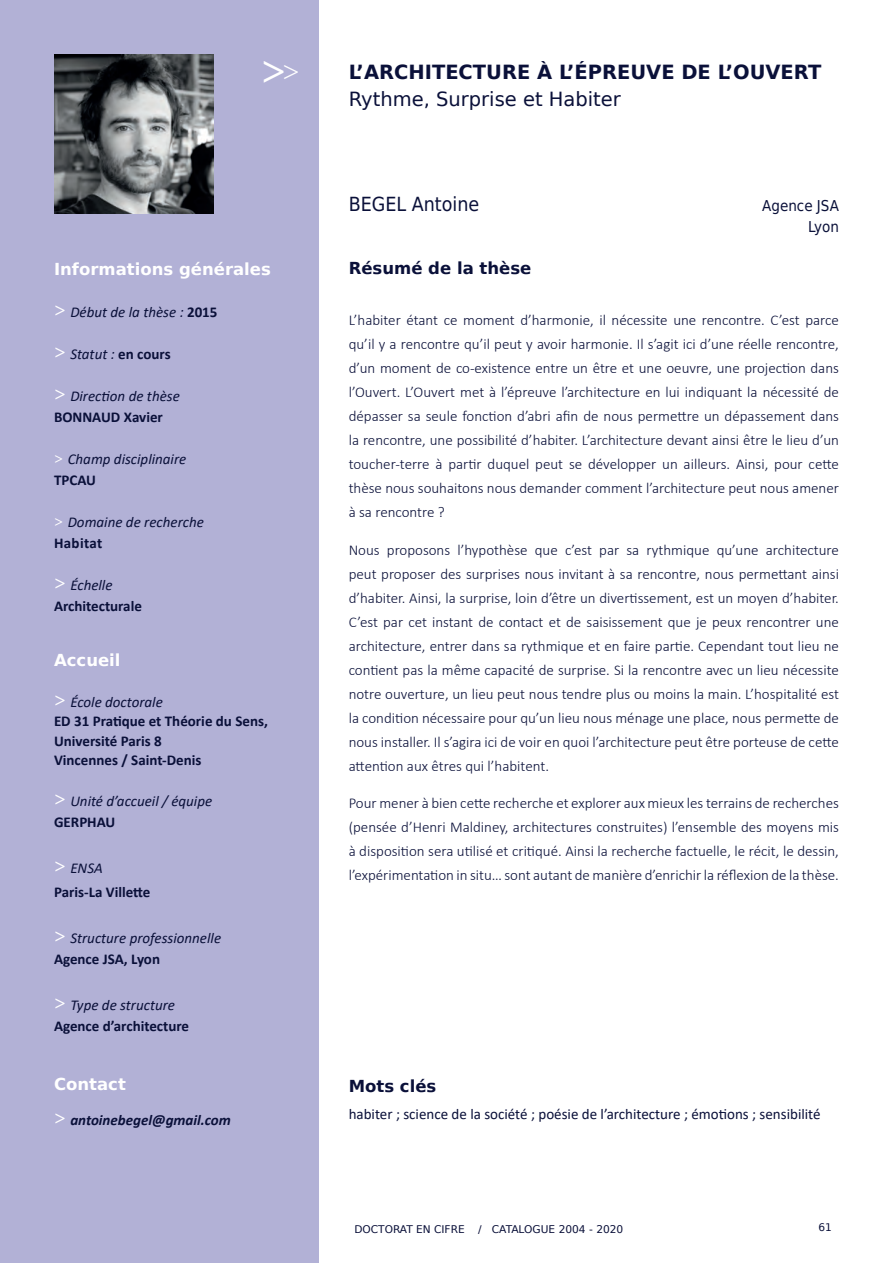
<style>
.page{position:relative;width:893px;height:1263px;background:#fff}
.page>*{position:absolute;margin:0;border:0;box-sizing:border-box;transform-origin:0 0}
.t1{font:700 42.3px "Liberation Serif";color:#fff}
.t2{font:700 19.5px "DejaVu Sans";color:#0a1039}
.t3{font:19.5px "DejaVu Sans";color:#0a1039}
.t4{font:19.5px "DejaVu Sans Condensed";color:#0a1039}
.t5{font:700 16.5px "DejaVu Sans";color:#fff}
.t6{font:700 16.5px "DejaVu Sans";color:#0a1039}
.t7{font:300 15px/24px "Calibri";color:#0a1039;text-align:justify}
.t8{font:italic 15px/21px "Calibri";color:#0a1039}
.t9{font:700 15px/19.5px "Calibri";color:#0a1039}
.t10{font:15px "Calibri";color:#0a1039}
.t11{font:italic 700 15px "Calibri";color:#0a1039}
.t12{font:15px/21px "DejaVu Sans Condensed";color:#0a1039;text-align:right}
.t13{font:10.65px "DejaVu Sans";color:#0a1039}
.t14{font:10.5px "DejaVu Sans";color:#0a1039}
.s1{font-weight:400;font-size:29.55px}
.s2{font-family:"Liberation Serif";font-weight:700;font-size:19.5px;color:#fff}
.s3{font-weight:700;font-style:normal}
.s4{font-family:"Liberation Serif";font-weight:700;color:#fff}
.s5{font-family:"Liberation Serif";font-style:italic;font-size:19.5px;color:#fff}
.s6{font-weight:400;font-style:italic}
.s7{font-family:"Liberation Serif";font-size:19.5px;color:#fff}
</style>
<div class="page">
<div style="left:0;top:0;width:318px;height:1263px;background:#b2b1d6"></div>
<img style="left:54px;top:54px;width:160px;height:160px">
<h1 class="t1" style="left:262px;top:43px;width:39px">&gt;<span class="s1">&gt;</span></h1>
<p class="t5" style="left:54px;top:255px;width:218px">Informations générales</p>
<p class="t8" style="left:54px;top:301px;width:165px"><span class="s2">&gt;</span> Début de la thèse : <span class="s3">2015</span></p>
<p class="t8" style="left:54px;top:343px;width:118px"><span class="s2">&gt;</span> Statut : <span class="s3">en cours</span></p>
<p class="t8" style="left:54px;top:385px;width:127px"><span class="s2">&gt;</span> Direction de thèse<br><span class="s3">BONNAUD Xavier</span></p>
<p class="t8" style="left:54px;top:448px;width:134px"><span class="s4">&gt;</span> Champ disciplinaire<br><span class="s3">TPCAU</span></p>
<p class="t8" style="left:54px;top:511px;width:151px"><span class="s4">&gt;</span> Domaine de recherche<br><span class="s3">Habitat</span></p>
<p class="t9" style="left:54px;top:574px;width:89px;line-height:21px"><span class="s5">&gt;</span> <span class="s6">Échelle<br></span>Architecturale</p>
<p class="t5" style="left:54px;top:647px;width:68px">Accueil</p>
<p class="t9" style="left:54px;top:692px;width:215px"><span class="s5">&gt;</span> <span class="s6">École doctorale<br></span>ED 31 Pratique et Théorie du Sens,<br>Université Paris 8<br>Vincennes / Saint-Denis</p>
<p class="t8" style="left:54px;top:790px;width:160px"><span class="s2">&gt;</span> Unité d’accueil / équipe<br><span class="s3">GERPHAU</span></p>
<p class="t9" style="left:54px;top:855px;width:98px;line-height:24.8px"><span class="s5">&gt;</span> <span class="s6">ENSA<br></span>Paris-La Villette</p>
<p class="t8" style="left:54px;top:927px;width:169px"><span class="s2">&gt;</span> Structure professionnelle<br><span class="s3">Agence JSA, Lyon</span></p>
<p class="t9" style="left:54px;top:994px;width:137px;line-height:21px"><span class="s5">&gt;</span> <span class="s6">Type de structure<br></span>Agence d’architecture</p>
<p class="t5" style="left:54px;top:1071px;width:73px">Contact</p>
<p class="t11" style="left:54px;top:1109px;width:178px"><span class="s7">&gt;</span> antoinebegel@gmail.com</p>
<h2 class="t2" style="left:349px;top:57px;width:474px">L’ARCHITECTURE À L’ÉPREUVE DE L’OUVERT</h2>
<h2 class="t3" style="left:349px;top:84px;width:274px">Rythme, Surprise et Habiter</h2>
<h2 class="t4" style="left:349px;top:188px;width:132px">BEGEL Antoine</h2>
<p class="t6" style="left:349px;top:255px;width:184px">Résumé de la thèse</p>
<p class="t12" style="left:762px;top:194px;width:78px">Agence JSA<br>Lyon</p>
<p class="t7" style="left:349px;top:308px;width:492px">L’habiter étant ce moment d’harmonie, il nécessite une rencontre. C’est parce qu’il y a rencontre qu’il peut y avoir harmonie. Il s’agit ici d’une réelle rencontre, d’un moment de co-existence entre un être et une oeuvre, une projection dans l’Ouvert. L’Ouvert met à l’épreuve l’architecture en lui indiquant la nécessité de dépasser sa seule fonction d’abri afin de nous permettre un dépassement dans la rencontre, une possibilité d’habiter. L’architecture devant ainsi être le lieu d’un toucher-terre à partir duquel peut se développer un ailleurs. Ainsi, pour cette thèse nous souhaitons nous demander comment l’architecture peut nous amener à sa rencontre ?</p>
<p class="t7" style="left:349px;top:537px;width:492px">Nous proposons l’hypothèse que c’est par sa rythmique qu’une architecture peut proposer des surprises nous invitant à sa rencontre, nous permettant ainsi d’habiter. Ainsi, la surprise, loin d’être un divertissement, est un moyen d’habiter.<br>C’est par cet instant de contact et de saisissement que je peux rencontrer une architecture, entrer dans sa rythmique et en faire partie. Cependant tout lieu ne contient pas la même capacité de surprise. Si la rencontre avec un lieu nécessite notre ouverture, un lieu peut nous tendre plus ou moins la main. L’hospitalité est la condition nécessaire pour qu’un lieu nous ménage une place, nous permette de nous installer. Il s’agira ici de voir en quoi l’architecture peut être porteuse de cette attention aux êtres qui l’habitent.</p>
<p class="t7" style="left:349px;top:791px;width:492px">Pour mener à bien cette recherche et explorer aux mieux les terrains de recherches (pensée d’Henri Maldiney, architectures construites) l’ensemble des moyens mis à disposition sera utilisé et critiqué. Ainsi la recherche factuelle, le récit, le dessin, l’expérimentation in situ… sont autant de manière d’enrichir la réflexion de la thèse.</p>
<p class="t6" style="left:349px;top:1072px;width:89px">Mots clés</p>
<p class="t10" style="left:349px;top:1103px;width:473px">habiter ; science de la société ; poésie de l’architecture ; émotions ; sensibilité</p>
<p class="t13" style="left:354px;top:1220px;width:112px">DOCTORAT EN CIFRE</p>
<p class="t13" style="left:478px;top:1220px;width:147px">/ CATALOGUE 2004 - 2020</p>
<p class="t14" style="left:819px;top:1219px;width:15px">61</p>
</div>
